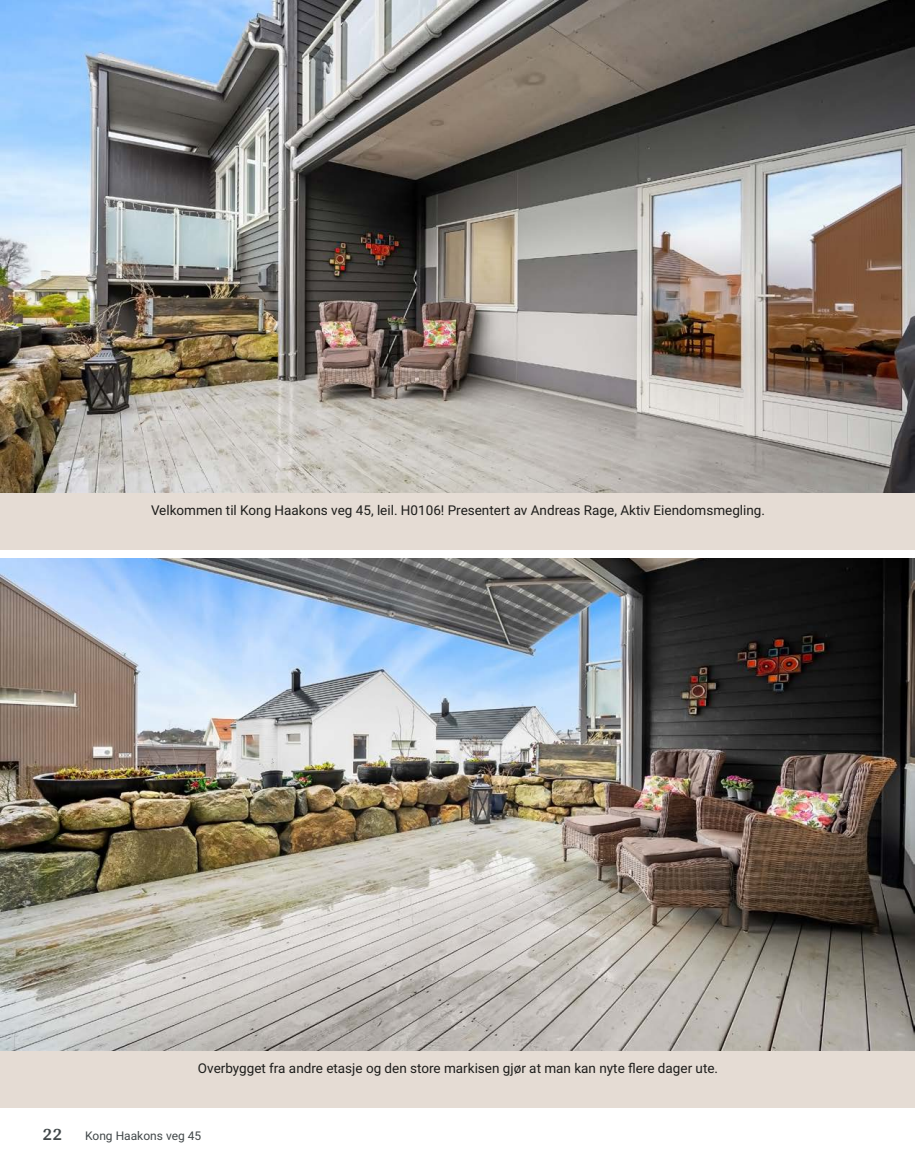
<style>
.page{position:relative;width:915px;height:1172px;background:#fff}
.page>*{position:absolute;margin:0;border:0;box-sizing:border-box;transform-origin:0 0}
.t1{font:700 18px "Arya";color:#414749}
.t2{font:13.5px "Roboto Vitec";color:#1d1d1b}
.t3{font:12px "Roboto Vitec";color:#414749}
</style>
<div class="page">
<div style="left:0;top:492px;width:914px;height:58px;background:#e5dcd4"></div>
<div style="left:0;top:1050px;width:914px;height:58px;background:#e5dcd4"></div>
<img style="left:0;top:0;width:914px;height:492px">
<img style="left:0;top:558px;width:914px;height:492px">
<p class="t2" style="left:151px;top:501px;width:615px">Velkommen til Kong Haakons veg 45, leil. H0106! Presentert av Andreas Rage, Aktiv Eiendomsmegling.</p>
<p class="t2" style="left:198px;top:1059px;width:521px">Overbygget fra andre etasje og den store markisen gjør at man kan nyte flere dager ute.</p>
<h1 class="t1" style="left:43px;top:1123px;width:21px">22</h1>
<p class="t3" style="left:85px;top:1127px;width:118px">Kong Haakons veg 45</p>
</div>
